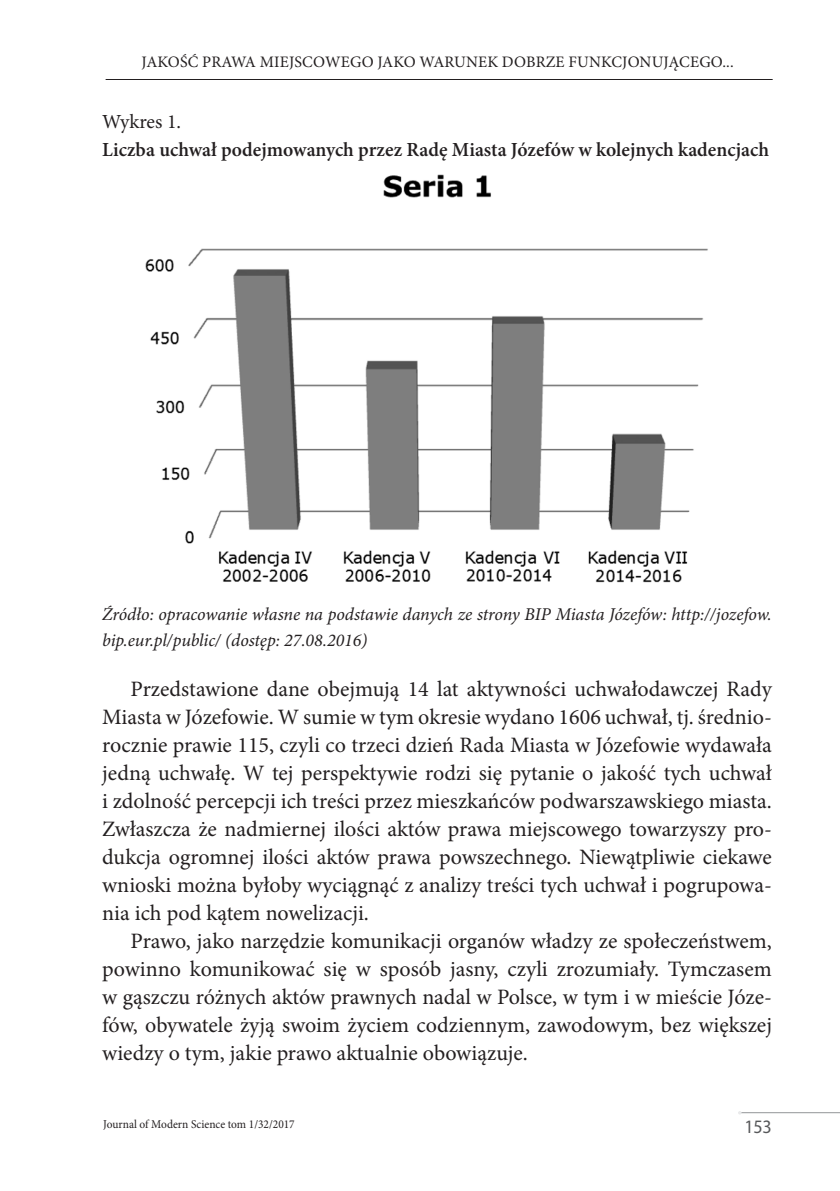
<style>
.page{position:relative;width:840px;height:1191px;background:#fff}
.page>*{position:absolute;margin:0;border:0;box-sizing:border-box;transform-origin:0 0}
.t1{font:22px/28px "Minion Pro";color:#231f20;text-align:justify}
.t2{font:600 20px "Minion Pro";letter-spacing:-.005em;color:#231f20}
.t3{font:20px "Minion Pro";letter-spacing:-.005em;color:#231f20}
.t4{font:19px "Myriad Pro";color:#57585a;scale:.95 1}
.t5{font:italic 18px/26px "Minion Pro";letter-spacing:-.01em;color:#231f20}
.t6{font:16px "Minion Pro";letter-spacing:.01em;color:#231f20}
.t7{font:12px "Minion Pro";color:#231f20;scale:.95 1}
</style>
<div class="page">
<hr style="left:106px;top:79px;width:666px;height:1px;background:#231f20">
<hr style="left:738px;top:1112px;width:101px;height:1px;background:#939598">
<img style="left:145px;top:174px;width:563px;height:409px">
<p class="t6" style="left:141px;top:51px;width:73px">Jakość prawa</p>
<p class="t6" style="left:260px;top:51px;width:12px">miejscowego</p>
<p class="t6" style="left:377px;top:51px;width:55px">jakowaru</p>
<p class="t6" style="left:466px;top:51px;width:48px">nek dobrze</p>
<p class="t6" style="left:568px;top:51px;width:123px">funkcjonującego</p>
<p class="t6" style="left:722px;top:51px;width:13px">...</p>
<p class="t3" style="left:102px;top:108px;width:80px">Wykres 1.</p>
<p class="t2" style="left:102px;top:135px;width:668px">Liczba uchwał podejmowanych przez Radę Miasta Józefów w kolejnych kadencjach</p>
<p class="t5" style="left:102px;top:601px;width:670px">Źródło: opracowanie własne na podstawie danych ze strony BIP Miasta Józefów: http://jozefow. bip.eur.pl/public/ (dostęp: 27.08.2016)</p>
<p class="t1" style="left:102px;top:675px;width:671px;text-indent:28px">Przedstawione dane obejmują 14 lat aktywności uchwałodawczej Rady Miasta w Józefowie. W sumie w tym okresie wydano 1606 uchwał, tj. średnio&shy;rocznie prawie 115, czyli co trzeci dzień Rada Miasta w Józefowie wydawała jedną uchwałę. W tej perspektywie rodzi się pytanie o jakość tych uchwał i zdolność percepcji ich treści przez mieszkańców podwarszawskiego miasta.<br>Zwłaszcza że nadmiernej ilości aktów prawa miejscowego towarzyszy pro&shy;dukcja ogromnej ilości aktów prawa powszechnego. Niewątpliwie ciekawe wnioski można byłoby wyciągnąć z analizy treści tych uchwał i pogrupowa&shy;nia ich pod kątem nowelizacji.</p>
<p class="t1" style="left:102px;top:927px;width:671px;text-indent:28px">Prawo, jako narzędzie komunikacji organów władzy ze społeczeństwem, powinno komunikować się w sposób jasny, czyli zrozumiały. Tymczasem w gąszczu różnych aktów prawnych nadal w Polsce, w tym i w mieście Józe&shy;fów, obywatele żyją swoim życiem codziennym, zawodowym, bez większej wiedzy o tym, jakie prawo aktualnie obowiązuje.</p>
<p class="t7" style="left:103px;top:1116px;width:203px">Journal of Modern Science tom 1/32/2017</p>
<p class="t4" style="left:744px;top:1114px;width:30px">153</p>
</div>
